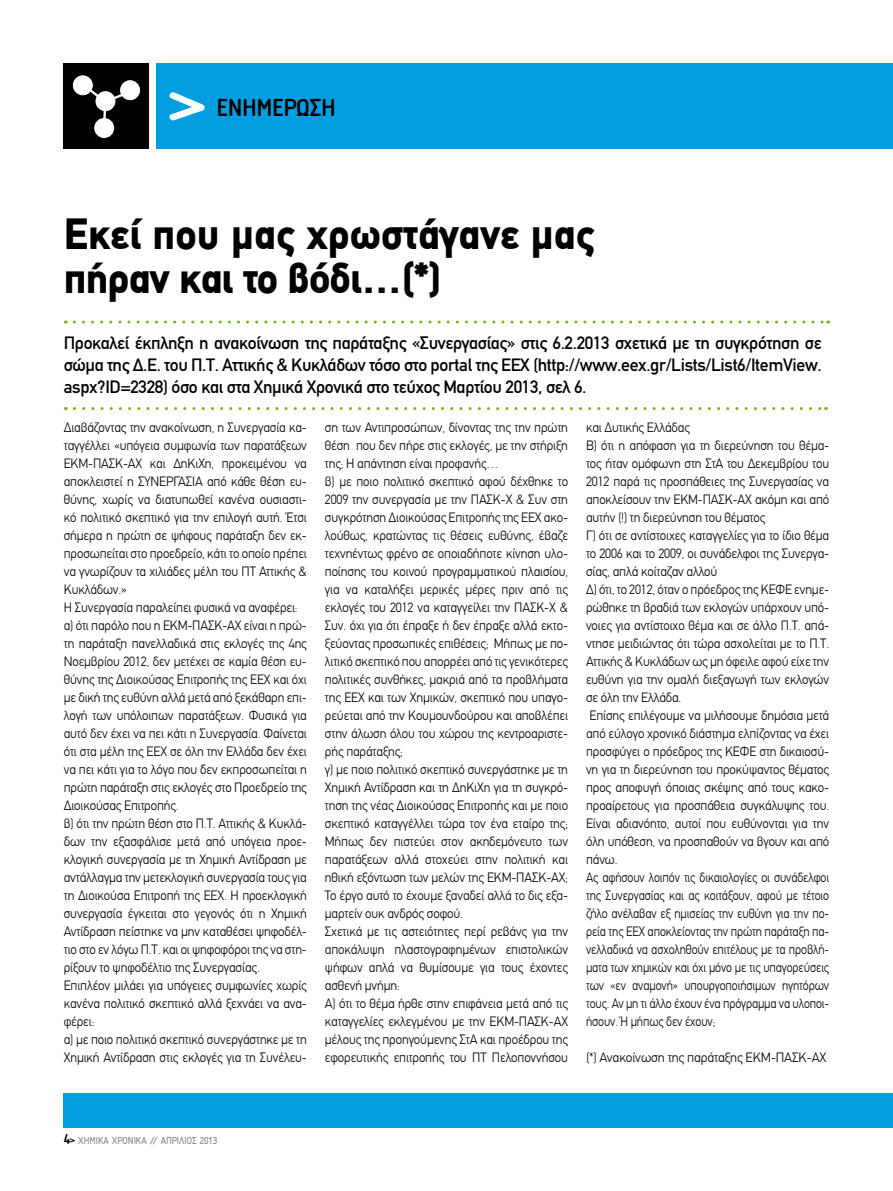
<style>
.page{position:relative;width:893px;height:1191px;background:#fff}
.page>*{position:absolute;margin:0;border:0;box-sizing:border-box;transform-origin:0 0}
.t1{font:700 70.5px "PF Isotext";color:#fff}
.t2{font:900 43.5px/43.5px "PF Din Text";color:#000}
.t3{font:700 25.5px "PF Isotext";letter-spacing:-.02em;color:#000}
.t4{font:500 18px/21.6px "PF Din Text";letter-spacing:-.02em;color:#000;text-align:justify}
.t5{font:300 13.5px/18px "PF Din Text";letter-spacing:-.01em;color:#000}
.t6{font:10.5px "PF Isotext";color:#7b7c7e}
.s1{font-weight:700;font-size:15px;color:#000}
.s2{font-weight:700;color:#000}
</style>
<div class="page">
<svg style="left:74px;top:320px;width:755px;height:3px"></svg>
<svg style="left:74px;top:407px;width:753px;height:3px"></svg>
<div style="left:64px;top:64px;width:85px;height:85px;background:#000"></div>
<div style="left:156px;top:64px;width:737px;height:85px;background:#009ee0"></div>
<div style="left:64px;top:1093px;width:829px;height:34px;background:#009ee0"></div>
<div style="left:73px;top:76px;width:19px;height:19px;background:#fff;border-radius:50%"></div>
<div style="left:73px;top:76px;width:19px;height:19px;border:1px solid #fff;border-radius:50%"></div>
<div style="left:95px;top:118px;width:19px;height:19px;background:#fff;border-radius:50%"></div>
<div style="left:95px;top:118px;width:19px;height:20px;border:1px solid #fff;border-radius:50%"></div>
<div style="left:121px;top:81px;width:19px;height:19px;background:#fff;border-radius:50%"></div>
<div style="left:121px;top:81px;width:19px;height:19px;border:1px solid #fff;border-radius:50%"></div>
<svg style="left:84px;top:85px;width:52px;height:41px"></svg>
<h1 class="t1" style="left:167px;top:70px;width:41px">&gt;</h1>
<h3 class="t3" style="left:216px;top:95px;width:121px">ΕΝΗΜΕΡΩΣΗ</h3>
<h2 class="t2" style="left:64px;top:212px;width:533px">Εκεί που μας χρωστάγανε μας πήραν και το βόδι…(*)</h2>
<p class="t4" style="left:64px;top:332px;width:759px">Προκαλεί έκπληξη η ανακοίνωση της παράταξης «Συνεργασίας» στις 6.2.2013 σχετικά με τη συγκρότηση σε σώμα της Δ.Ε. του Π.Τ. Αττικής &amp; Κυκλάδων τόσο στο portal της ΕΕΧ (http://www.eex.gr/Lists/List6/ItemView. aspx?ID=2328) όσο και στα Χημικά Χρονικά στο τεύχος Μαρτίου 2013, σελ 6.</p>
<p class="t5" style="left:64px;top:418px;width:245px">Διαβάζοντας την ανακοίνωση, η Συνεργασία κα&shy;ταγγέλλει «υπόγεια συμφωνία των παρατάξεων ΕΚΜ-ΠΑΣΚ-ΑΧ και ΔηΚιΧη, προκειμένου να αποκλειστεί η ΣΥΝΕΡΓΑΣΙΑ από κάθε θέση ευ&shy;θύνης, χωρίς να διατυπωθεί κανένα ουσιαστι&shy;κό πολιτικό σκεπτικό για την επιλογή αυτή. Έτσι σήμερα η πρώτη σε ψήφους παράταξη δεν εκ&shy;προσωπείται στο προεδρείο, κάτι το οποίο πρέπει να γνωρίζουν τα χιλιάδες μέλη του ΠΤ Αττικής &amp; Κυκλάδων.»<br>Η Συνεργασία παραλείπει φυσικά να αναφέρει: α) ότι παρόλο που η ΕΚΜ-ΠΑΣΚ-ΑΧ είναι η πρώ&shy;τη παράταξη πανελλαδικά στις εκλογές της 4ης Νοεμβρίου 2012, δεν μετέχει σε καμία θέση ευ&shy;θύνης της Διοικούσας Επιτροπής της ΕΕΧ και όχι με δική της ευθύνη αλλά μετά από ξεκάθαρη επι&shy;λογή των υπόλοιπων παρατάξεων. Φυσικά για αυτό δεν έχει να πει κάτι η Συνεργασία. Φαίνεται ότι στα μέλη της ΕΕΧ σε όλη την Ελλάδα δεν έχει να πει κάτι για το λόγο που δεν εκπροσωπείται η πρώτη παράταξη στις εκλογές στο Προεδρείο της Διοικούσας Επιτροπής.<br>β) ότι την πρώτη θέση στο Π.Τ. Αττικής &amp; Κυκλά&shy;δων την εξασφάλισε μετά από υπόγεια προε&shy;κλογική συνεργασία με τη Χημική Αντίδραση με αντάλλαγμα την μετεκλογική συνεργασία τους για τη Διοικούσα Επιτροπή της ΕΕΧ. Η προεκλογική συνεργασία έγκειται στο γεγονός ότι η Χημική Αντίδραση πείστηκε να μην καταθέσει ψηφοδέλ&shy;τιο στο εν λόγω Π.Τ. και οι ψηφοφόροι της να στη&shy;ρίξουν το ψηφοδέλτιο της Συνεργασίας.<br>Επιπλέον μιλάει για υπόγειες συμφωνίες χωρίς κανένα πολιτικό σκεπτικό αλλά ξεχνάει να ανα&shy;φέρει:<br>α) με ποιο πολιτικό σκεπτικό συνεργάστηκε με τη Χημική Αντίδραση στις εκλογές για τη Συνέλευ-</p>
<p class="t5" style="left:325px;top:418px;width:245px">ση των Αντιπροσώπων, δίνοντας της την πρώτη θέση που δεν πήρε στις εκλογές, με την στήριξη της; Η απάντηση είναι προφανής…<br>β) με ποιο πολιτικό σκεπτικό αφού δέχθηκε το 2009 την συνεργασία με την ΠΑΣΚ-Χ &amp; Συν στη συγκρότηση Διοικούσας Επιτροπής της ΕΕΧ ακο&shy;λούθως, κρατώντας τις θέσεις ευθύνης, έβαζε τεχνηέντως φρένο σε οποιαδήποτε κίνηση υλο&shy;ποίησης του κοινού προγραμματικού πλαισίου, για να καταλήξει μερικές μέρες πριν από τις εκλογές του 2012 να καταγγείλει την ΠΑΣΚ-Χ &amp; Συν. όχι για ότι έπραξε ή δεν έπραξε αλλά εκτο&shy;ξεύοντας προσωπικές επιθέσεις; Μήπως με πο&shy;λιτικό σκεπτικό που απορρέει από τις γενικότερες πολιτικές συνθήκες, μακριά από τα προβλήματα της ΕΕΧ και των Χημικών, σκεπτικό που υπαγο&shy;ρεύεται από την Κουμουνδούρου και αποβλέπει στην άλωση όλου του χώρου της κεντροαριστε&shy;ρής παράταξης;<br>γ) με ποιο πολιτικό σκεπτικό συνεργάστηκε με τη Χημική Αντίδραση και τη ΔηΚιΧη για τη συγκρό&shy;τηση της νέας Διοικούσας Επιτροπής και με ποιο σκεπτικό καταγγέλλει τώρα τον ένα εταίρο της; Μήπως δεν πιστεύει στον ακηδεμόνευτο των παρατάξεων αλλά στοχεύει στην πολιτική και ηθική εξόντωση των μελών της ΕΚΜ-ΠΑΣΚ-ΑΧ; Το έργο αυτό το έχουμε ξαναδεί αλλά το δις εξα&shy;μαρτείν ουκ ανδρός σοφού.<br>Σχετικά με τις αστειότητες περί ρεβάνς για την αποκάλυψη πλαστογραφημένων επιστολικών ψήφων απλά να θυμίσουμε για τους έχοντες ασθενή μνήμη:<br>Α) ότι το θέμα ήρθε στην επιφάνεια μετά από τις καταγγελίες εκλεγμένου με την ΕΚΜ-ΠΑΣΚ-ΑΧ μέλους της προηγούμενης ΣτΑ και προέδρου της εφορευτικής επιτροπής του ΠΤ Πελοποννήσου</p>
<p class="t5" style="left:586px;top:418px;width:245px">και Δυτικής Ελλάδας<br>Β) ότι η απόφαση για τη διερεύνηση του θέμα&shy;τος ήταν ομόφωνη στη ΣτΑ του Δεκεμβρίου του 2012 παρά τις προσπάθειες της Συνεργασίας να αποκλείσουν την ΕΚΜ-ΠΑΣΚ-ΑΧ ακόμη και από αυτήν (!) τη διερεύνηση του θέματος<br>Γ) ότι σε αντίστοιχες καταγγελίες για το ίδιο θέμα το 2006 και το 2009, οι συνάδελφοι της Συνεργα&shy;σίας, απλά κοίταζαν αλλού<br>Δ) ότι, το 2012, όταν ο πρόεδρος της ΚΕΦΕ ενημε&shy;ρώθηκε τη βραδιά των εκλογών υπάρχουν υπό&shy;νοιες για αντίστοιχο θέμα και σε άλλο Π.Τ. απά&shy;ντησε μειδιώντας ότι τώρα ασχολείται με το Π.Τ.<br>Αττικής &amp; Κυκλάδων ως μη όφειλε αφού είχε την ευθύνη για την ομαλή διεξαγωγή των εκλογών σε όλη την Ελλάδα.<br>Επίσης επιλέγουμε να μιλήσουμε δημόσια μετά από εύλογο χρονικό διάστημα ελπίζοντας να έχει προσφύγει ο πρόεδρος της ΚΕΦΕ στη δικαιοσύ&shy;νη για τη διερεύνηση του προκύψαντος θέματος προς αποφυγή όποιας σκέψης από τους κακο&shy;προαίρετους για προσπάθεια συγκάλυψης του.<br>Είναι αδιανόητο, αυτοί που ευθύνονται για την όλη υπόθεση, να προσπαθούν να βγουν και από πάνω.<br>Ας αφήσουν λοιπόν τις δικαιολογίες οι συνάδελφοι της Συνεργασίας και ας κοιτάξουν, αφού με τέτοιο ζήλο ανέλαβαν εξ ημισείας την ευθύνη για την πο&shy;ρεία της ΕΕΧ αποκλείοντας την πρώτη παράταξη πα&shy;νελλαδικά να ασχοληθούν επιτέλους με τα προβλή&shy;ματα των χημικών και όχι μόνο με τις υπαγορεύσεις των «εν αναμονή» υπουργοποιήσιμων ηγητόρων τους. Αν μη τι άλλο έχουν ένα πρόγραμμα να υλοποι&shy;ήσουν. Ή μήπως δεν έχουν;</p>
<p class="t5" style="left:586px;top:1048px;width:242px">(*) Ανακοίνωση της παράταξης ΕΚΜ-ΠΑΣΚ-ΑΧ</p>
<p class="t6" style="left:64px;top:1134px;width:155px"><span class="s1">4</span><span class="s2">&gt;</span> ΧΗΜΙΚΑ ΧΡΟΝΙΚΑ // ΑΠΡΙΛΙΟΣ 2013</p>
</div>
